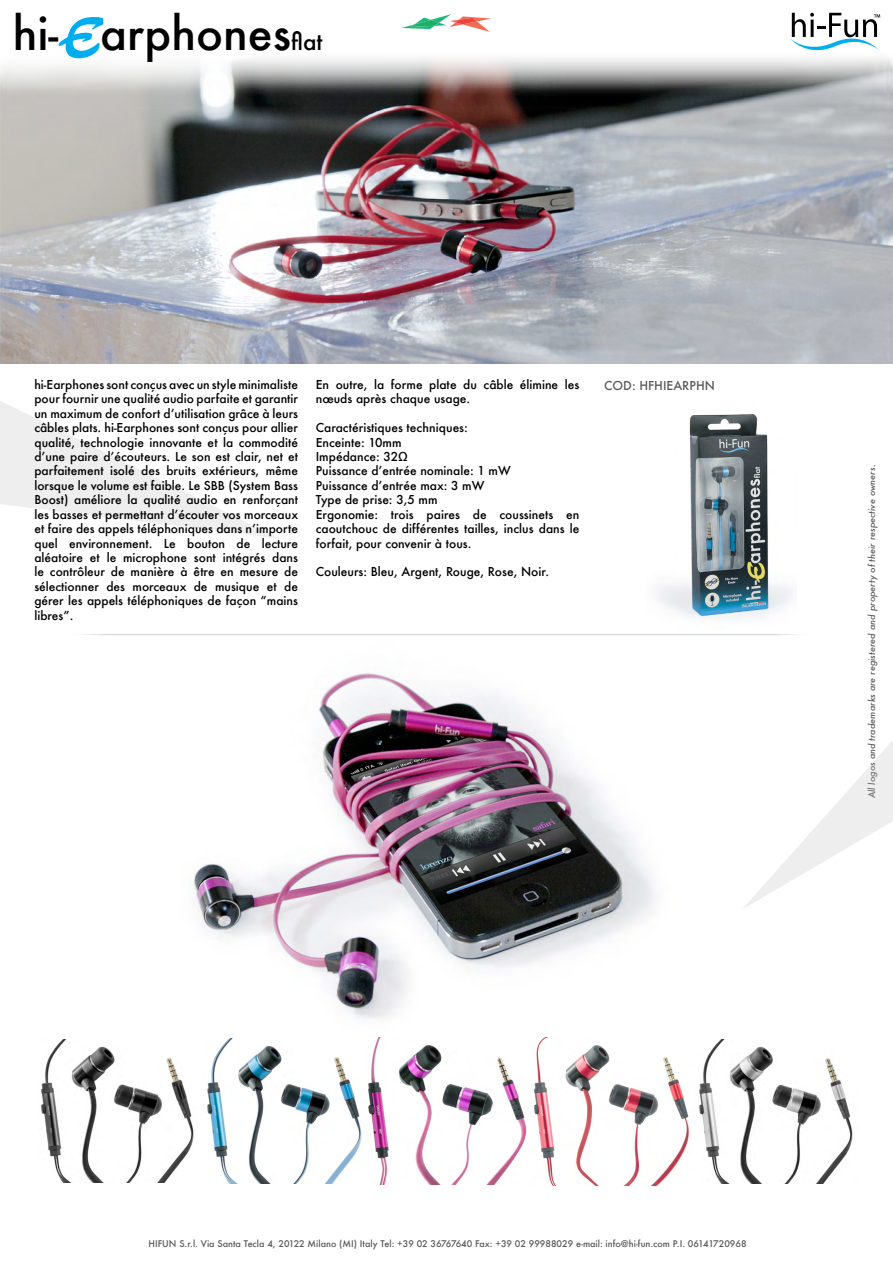
<style>
.page{position:relative;width:893px;height:1263px;background:#fff}
.page>*{position:absolute;margin:0;border:0;box-sizing:border-box;transform-origin:0 0}
.t1{font:500 45px "Futura";color:#000}
.t2{font:500 12px/14.4px "Futura";color:#000;text-align:justify}
.t3{font:500 12px "Futura";color:#58595b}
.t4{font:500 9px "Futura";color:#58595b}
.t5{font:italic 500 9px "Futura";color:#58595b}
.s1{font-size:22.5px}
</style>
<div class="page">
<img style="left:0;top:58px;width:893px;height:306px">
<img style="left:658px;top:414px;width:134px;height:205px">
<img style="left:194px;top:673px;width:462px;height:347px">
<img style="left:41px;top:1037px;width:648px;height:148px">
<img style="left:699px;top:1039px;width:154px;height:144px">
<svg style="left:402px;top:14px;width:89px;height:18px"></svg>
<svg style="left:790px;top:13px;width:90px;height:38px"></svg>
<svg style="left:58px;top:17px;width:45px;height:43px"></svg>
<svg style="left:0;top:401px;width:277px;height:137px"></svg>
<svg style="left:743px;top:741px;width:150px;height:168px"></svg>
<hr style="left:64px;top:634px;width:752px;height:1px;background:#939598">
<h1 class="t1" style="left:13px;top:2px;width:311px">hi- arphones<span class="s1">flat</span></h1>
<p class="t2" style="left:34px;top:377px;width:265px">hi-Earphones sont conçus avec un style minimaliste pour fournir une qualité audio parfaite et garantir un maximum de confort d’utilisation grâce à leurs câbles plats. hi-Earphones sont conçus pour allier qualité, technologie innovante et la commodité d’une paire d’écouteurs. Le son est clair, net et parfaitement isolé des bruits extérieurs, même lorsque le volume est faible. Le SBB (System Bass Boost) améliore la qualité audio en renforçant les basses et permettant d’écouter vos morceaux et faire des appels téléphoniques dans n’importe quel environnement. Le bouton de lecture aléatoire et le microphone sont intégrés dans le contrôleur de manière à être en mesure de sélectionner des morceaux de musique et de gérer les appels téléphoniques de façon “mains libres”.</p>
<p class="t2" style="left:316px;top:377px;width:265px">En outre, la forme plate du câble élimine les</p>
<p class="t3" style="left:604px;top:378px;width:112px">COD: HFHIEARPHN</p>
<p class="t2" style="left:316px;top:392px;width:156px">nœuds après chaque usage.</p>
<p class="t2" style="left:316px;top:420px;width:265px;text-align:left">Caractéristiques techniques:<br>Enceinte: 10mm<br>Impédance: 32Ω<br>Puissance d’entrée nominale: 1 mW<br>Puissance d’entrée max: 3 mW<br>Type de prise: 3,5 mm<br>Ergonomie: trois paires de coussinets en caoutchouc de différentes tailles, inclus dans le forfait, pour convenir à tous.</p>
<p class="t2" style="left:316px;top:564px;width:235px">Couleurs: Bleu, Argent, Rouge, Rose, Noir.</p>
<p class="t5" style="left:866px;top:798px;width:335px;rotate:-90deg">All logos and trademarks are registered and property of their respective owners.</p>
<p class="t4" style="left:148px;top:1237px;width:600px">HIFUN S.r.l. Via Santa Tecla 4, 20122 Milano (MI) Italy Tel: +39 02 36767640 Fax: +39 02 99988029 e-mail: info@hi-fun.com P.I. 06141720968</p>
</div>
